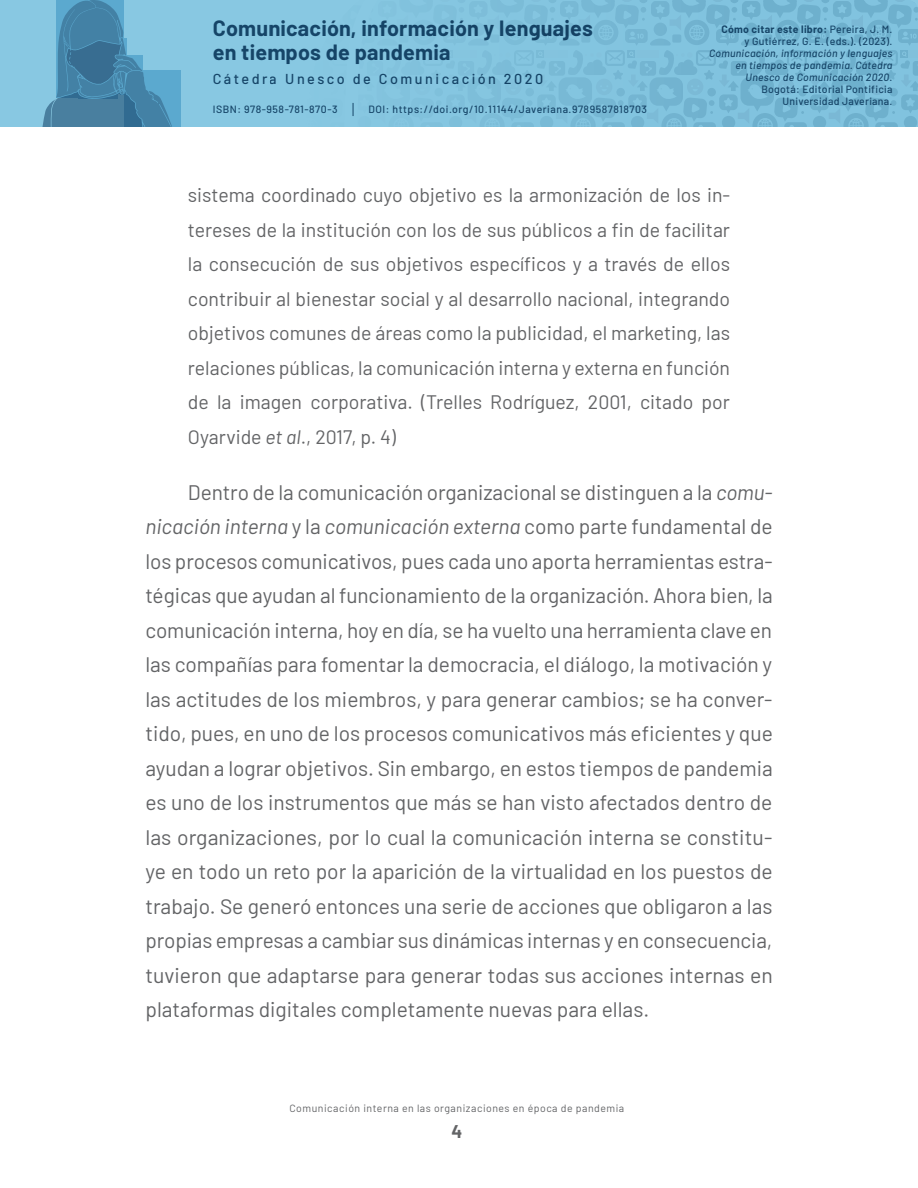
<style>
.page{position:relative;width:918px;height:1188px;background:#fff}
.page>*{position:absolute;margin:0;border:0;box-sizing:border-box;transform-origin:0 0}
.t1{font:700 21.6px/23.4px "Barlow";letter-spacing:.01em;color:#164568}
.TEXTO{font:21px/34.5px "Barlow";color:#636466;text-align:justify}
.Cita{font:19.5px/34.5px "Barlow";color:#636466;text-align:justify}
.t2{font:700 18px "Barlow";color:#636466}
.t3{font:500 14.4px "Barlow";letter-spacing:.175em;color:#164568}
.t4{font:italic 500 10.5px/12px "Barlow";letter-spacing:.025em;color:#164568;text-align:right}
.t5{font:500 10.5px "Barlow";letter-spacing:.05em;color:#164568}
.t6{font:500 10.5px/12px "Barlow";letter-spacing:.025em;color:#164568;text-align:right}
.t7{font:10.5px "Barlow";letter-spacing:.05em;color:#636466}
.s1{font-weight:700}
.s2{font-style:normal}
.s3{font-style:italic}
</style>
<div class="page">
<div style="left:0;top:0;width:918px;height:127px;background:#88c8e2"></div>
<svg style="left:42px;top:0;width:138px;height:127px"></svg>
<svg style="left:470px;top:0;width:448px;height:127px;fill:#7fc0db"></svg>
<p class="t1" style="left:213px;top:15px;width:382px">Comunicación, información y lenguajes en tiempos de pandemia</p>
<p class="t3" style="left:213px;top:68px;width:332px">Cátedra Unesco de Comunicación 2020</p>
<p class="t5" style="left:213px;top:102px;width:126px">ISBN: 978-958-781-870-3</p>
<p class="t5" style="left:369px;top:102px;width:280px">DOI: https://doi.org/10.11144/Javeriana.9789587818703</p>
<p class="t6" style="left:722px;top:22px;width:172px"><span class="s1">Cómo citar este libro:</span> Pereira, J. M. y Gutiérrez, G. E. (eds.). (2023).</p>
<p class="t4" style="left:709px;top:46px;width:185px">Comunicación, información y lenguajes en tiempos de pandemia. Cátedra<br>Unesco de Comunicación 2020<span class="s2">.<br>Bogotá: Editorial Pontificia<br>Universidad Javeriana.</span></p>
<p class="Cita" style="left:188px;top:177px;width:544px">sistema coordinado cuyo objetivo es la armonización de los in&shy;tereses de la institución con los de sus públicos a fin de facilitar la consecución de sus objetivos específicos y a través de ellos contribuir al bienestar social y al desarrollo nacional, integrando objetivos comunes de áreas como la publicidad, el marketing, las relaciones públicas, la comunicación interna y externa en función de la imagen corporativa. (Trelles Rodríguez, 2001, citado por Oyarvide <span class="s3">et al</span>., 2017, p. 4)</p>
<p class="TEXTO" style="left:145px;top:473px;width:629px;text-indent:43px">Dentro de la comunicación organizacional se distinguen a la <span class="s3">comu&shy;nicación interna</span> y la <span class="s3">comunicación externa</span> como parte fundamental de los procesos comunicativos, pues cada uno aporta herramientas estra&shy;tégicas que ayudan al funcionamiento de la organización. Ahora bien, la comunicación interna, hoy en día, se ha vuelto una herramienta clave en las compañías para fomentar la democracia, el diálogo, la motivación y las actitudes de los miembros, y para generar cambios; se ha conver&shy;tido, pues, en uno de los procesos comunicativos más eficientes y que ayudan a lograr objetivos. Sin embargo, en estos tiempos de pandemia es uno de los instrumentos que más se han visto afectados dentro de las organizaciones, por lo cual la comunicación interna se constitu&shy;ye en todo un reto por la aparición de la virtualidad en los puestos de trabajo. Se generó entonces una serie de acciones que obligaron a las propias empresas a cambiar sus dinámicas internas y en consecuencia, tuvieron que adaptarse para generar todas sus acciones internas en plataformas digitales completamente nuevas para ellas.</p>
<p class="t7" style="left:289px;top:1100px;width:336px">Comunicación interna en las organizaciones en época de pandemia</p>
<p class="t2" style="left:451px;top:1119px;width:12px">4</p>
</div>
